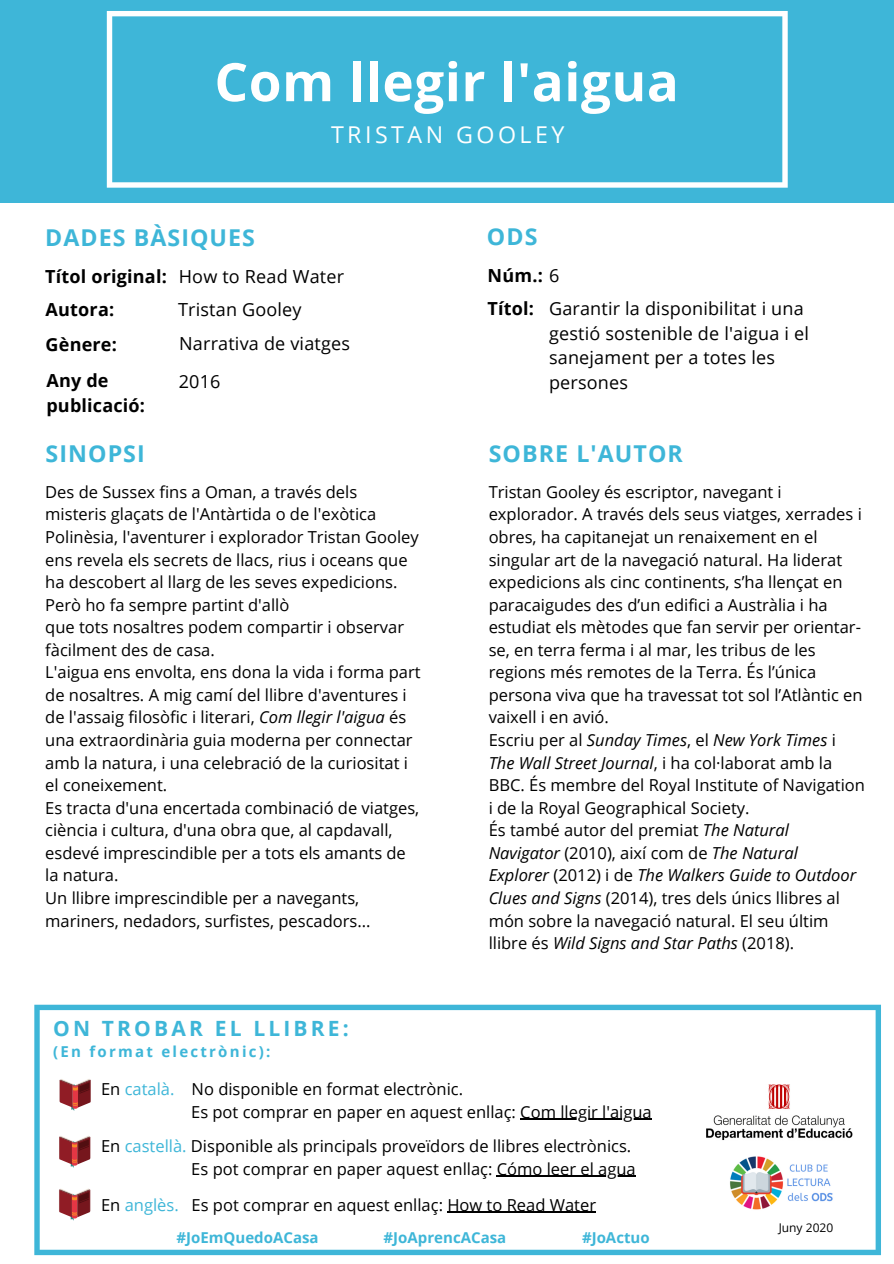
<style>
.page{position:relative;width:894px;height:1264px;background:#fff}
.page>*{position:absolute;margin:0;border:0;box-sizing:border-box;transform-origin:0 0}
.t1{font:700 52.95px "Open Sans";letter-spacing:.01em;color:#fff}
.t2{font:700 23.25px "Open Sans";letter-spacing:.045em;color:#3eb6d8}
.t3{font:23.25px "Open Sans";letter-spacing:.15em;color:#fff}
.t4{font:700 21px "Open Sans";letter-spacing:.15em;color:#3eb6d8}
.t5{font:18px/24.8px "Open Sans";letter-spacing:.01em;color:#000}
.t6{font:700 18px/33px "Open Sans";letter-spacing:.01em;color:#000}
.t7{font:16.5px/22.5px "Open Sans";color:#000}
.t8{font:700 15px "Open Sans";color:#3eb6d8}
.t9{font:700 15px "Open Sans";letter-spacing:.15em;color:#3eb6d8}
.t10{font:12px "Open Sans";color:#000}
.s1{font-weight:400}
.s2{font-weight:700}
.s3{font-style:italic}
.s4{color:#3eb6d8}
</style>
<div class="page">
<div style="left:0;top:0;width:893px;height:203px;background:#3eb6d8"></div>
<svg style="left:107px;top:11px;width:680px;height:177px"></svg>
<svg style="left:34px;top:1004px;width:846px;height:251px"></svg>
<img style="left:713px;top:1151px;width:141px;height:61px">
<svg style="left:59px;top:1135px;width:32px;height:32px"></svg>
<svg style="left:59px;top:1188px;width:31px;height:32px"></svg>
<svg style="left:60px;top:1078px;width:31px;height:32px"></svg>
<img style="left:706px;top:1084px;width:146px;height:55px">
<hr style="left:496px;top:1175px;width:139px;height:1px;background:#000">
<hr style="left:447px;top:1211px;width:149px;height:1px;background:#000">
<hr style="left:520px;top:1118px;width:131px;height:1px;background:#000">
<h1 class="t1" style="left:214px;top:45px;width:466px">Com llegir l'aigua</h1>
<h2 class="t3" style="left:331px;top:118px;width:235px">TRISTAN GOOLEY</h2>
<h2 class="t2" style="left:45px;top:221px;width:211px">DADES BÀSIQUES</h2>
<p class="t6" style="left:45px;top:259px;width:300px">Títol original: <span class="s1">How to Read Water<br></span>Autora:</p>
<p class="t5" style="left:178px;top:296px;width:125px">Tristan Gooley</p>
<p class="t6" style="left:46px;top:327px;width:73px">Gènere:</p>
<p class="t5" style="left:179px;top:330px;width:172px">Narrativa de viatges</p>
<p class="t6" style="left:46px;top:368px;width:100px;line-height:24.8px">Any de publicació:</p>
<p class="t5" style="left:179px;top:369px;width:43px">2016</p>
<h2 class="t2" style="left:487px;top:220px;width:52px">ODS</h2>
<p class="t5" style="left:487px;top:259px;width:317px;line-height:32.4px"><span class="s2">Núm.:</span> 6<br><span class="s2">Títol:</span> Garantir la disponibilitat i una</p>
<p class="t5" style="left:549px;top:320px;width:261px">gestió sostenible de l'aigua i el sanejament per a totes les persones</p>
<h2 class="t2" style="left:46px;top:437px;width:101px">SINOPSI</h2>
<h2 class="t2" style="left:488px;top:437px;width:196px">SOBRE L'AUTOR</h2>
<p class="t7" style="left:45px;top:480px;width:376px">Des de Sussex fins a Oman, a través dels misteris glaçats de l'Antàrtida o de l'exòtica Polinèsia, l'aventurer i explorador Tristan Gooley ens revela els secrets de llacs, rius i oceans que ha descobert al llarg de les seves expedicions.<br>Però ho fa sempre partint d'allò<br>que tots nosaltres podem compartir i observar fàcilment des de casa.<br>L'aigua ens envolta, ens dona la vida i forma part de nosaltres. A mig camí del llibre d'aventures i de l'assaig filosòfic i literari, <span class="s3">Com llegir l'aigua</span> és una extraordinària guia moderna per connectar amb la natura, i una celebració de la curiositat i el coneixement.<br>Es tracta d'una encertada combinació de viatges, ciència i cultura, d'una obra que, al capdavall, esdevé imprescindible per a tots els amants de la natura.<br>Un llibre imprescindible per a navegants, mariners, nedadors, surfistes, pescadors...</p>
<p class="t7" style="left:488px;top:480px;width:378px">Tristan Gooley és escriptor, navegant i explorador. A través dels seus viatges, xerrades i obres, ha capitanejat un renaixement en el singular art de la navegació natural. Ha liderat expedicions als cinc continents, s’ha llençat en paracaigudes des d’un edifici a Austràlia i ha estudiat els mètodes que fan servir per orientar&shy;se, en terra ferma i al mar, les tribus de les regions més remotes de la Terra. És l’única persona viva que ha travessat tot sol l’Atlàntic en vaixell i en avió.<br>Escriu per al <span class="s3">Sunday Times</span>, el <span class="s3">New York Times</span> i <span class="s3">The Wall Street Journal</span>, i ha col·laborat amb la BBC. És membre del Royal Institute of Navigation i de la Royal Geographical Society.<br>És també autor del premiat <span class="s3">The Natural<br>Navigator</span> (2010), així com de <span class="s3">The Natural<br>Explorer</span> (2012) i de <span class="s3">The Walkers Guide to Outdoor Clues and Signs</span> (2014), tres dels únics llibres al món sobre la navegació natural. El seu últim llibre és <span class="s3">Wild Signs and Star Paths</span> (2018).</p>
<p class="t4" style="left:53px;top:1013px;width:297px">ON TROBAR EL LLIBRE:</p>
<p class="t9" style="left:53px;top:1041px;width:219px">(En format electrònic):</p>
<p class="t7" style="left:191px;top:1077px;width:462px;text-indent:-90px">En <span class="s4">català.</span> No disponible en format electrònic.<br>Es pot comprar en paper en aquest enllaç: Com llegir l'aigua</p>
<p class="t7" style="left:101px;top:1134px;width:536px;text-align:right">En <span class="s4">castellà.</span> Disponible als principals proveïdors de llibres electrònics.<br>Es pot comprar en paper aquest enllaç: Cómo leer el agua</p>
<p class="t7" style="left:101px;top:1192px;width:496px">En <span class="s4">anglès.</span> Es pot comprar en aquest enllaç: How to Read Water</p>
<p class="t8" style="left:176px;top:1226px;width:144px">#JoEmQuedoACasa</p>
<p class="t8" style="left:383px;top:1226px;width:124px">#JoAprencACasa</p>
<p class="t8" style="left:582px;top:1226px;width:69px">#JoActuo</p>
<p class="t10" style="left:778px;top:1219px;width:56px">Juny 2020</p>
</div>
